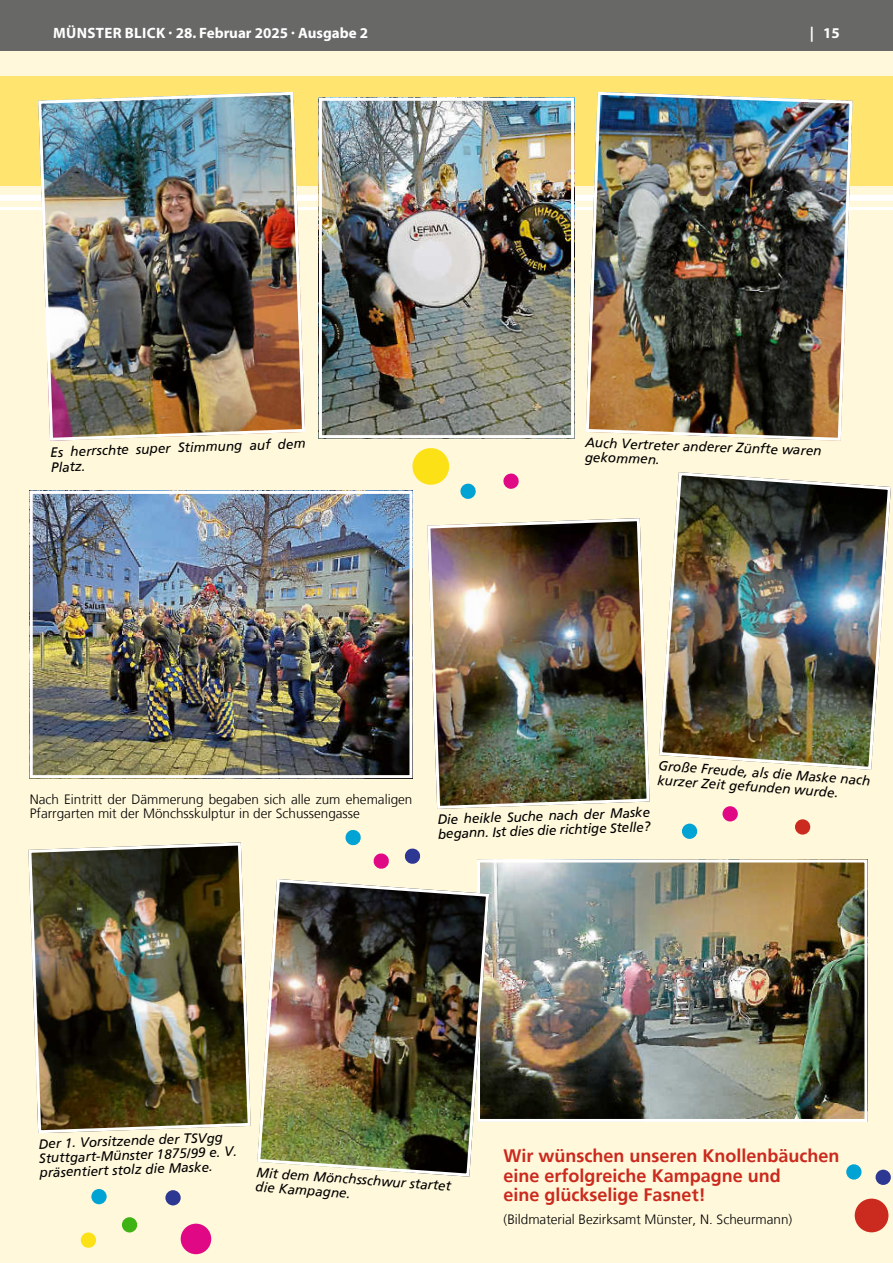
<style>
.page{position:relative;width:893px;height:1263px;background:#fff}
.page>*{position:absolute;margin:0;border:0;box-sizing:border-box;transform-origin:0 0}
.t1{font:700 18px/19.2px "Frutiger";color:#cb2a1e}
.t2{font:700 15px "Myriad Pro";color:#fff}
.t3{font:italic 13.5px/14.4px "Frutiger";color:#000}
.t4{font:300 13.5px/14.4px "Frutiger";color:#000}
</style>
<div class="page">
<div style="left:0;top:0;width:893px;height:51px;background:#686867"></div>
<div style="left:0;top:51px;width:893px;height:1212px;background:#fff8db"></div>
<div style="left:0;top:77px;width:893px;height:109px;background:#ffe570"></div>
<div style="left:0;top:195px;width:893px;height:6px;background:#fff"></div>
<hr style="left:0;top:207px;width:893px;height:3px;background:#fff">
<img style="left:38px;top:91px;width:267px;height:350px">
<img style="left:586px;top:91px;width:267px;height:350px">
<img style="left:323px;top:102px;width:247px;height:332px">
<div style="left:319px;top:98px;width:255px;height:340px;border:3px solid #fff"></div>
<img style="left:34px;top:495px;width:374px;height:279px">
<div style="left:30px;top:491px;width:382px;height:287px;border:3px solid #fff"></div>
<img style="left:427px;top:518px;width:223px;height:291px">
<img style="left:659px;top:472px;width:232px;height:298px">
<img style="left:28px;top:842px;width:223px;height:291px">
<img style="left:481px;top:863px;width:382px;height:255px">
<div style="left:477px;top:859px;width:390px;height:263px;border:3px solid #fff"></div>
<img style="left:257px;top:877px;width:234px;height:300px">
<div style="left:81px;top:1232px;width:15px;height:16px;background:#fbe116;border-radius:50%"></div>
<div style="left:91px;top:1189px;width:16px;height:15px;background:#00a3d4;border-radius:50%"></div>
<div style="left:122px;top:1217px;width:15px;height:15px;background:#40b314;border-radius:50%"></div>
<div style="left:722px;top:806px;width:16px;height:16px;background:#e10886;border-radius:50%"></div>
<svg style="left:373px;top:853px;width:16px;height:16px"></svg>
<div style="left:682px;top:823px;width:15px;height:16px;background:#00a3d4;border-radius:50%"></div>
<svg style="left:345px;top:830px;width:16px;height:16px"></svg>
<div style="left:846px;top:1164px;width:15px;height:15px;background:#00a3d4;border-radius:50%"></div>
<div style="left:795px;top:819px;width:15px;height:16px;background:#cb2a1e;border-radius:50%"></div>
<div style="left:855px;top:1198px;width:33px;height:34px;background:#cb2a1e;border-radius:50%"></div>
<svg style="left:404px;top:848px;width:17px;height:16px"></svg>
<div style="left:875px;top:1170px;width:16px;height:15px;background:#2d3892;border-radius:50%"></div>
<div style="left:165px;top:1190px;width:16px;height:15px;background:#2d3892;border-radius:50%"></div>
<svg style="left:412px;top:448px;width:38px;height:37px"></svg>
<svg style="left:503px;top:473px;width:16px;height:16px"></svg>
<svg style="left:460px;top:483px;width:16px;height:16px"></svg>
<div style="left:181px;top:1224px;width:30px;height:30px;background:#e10886;border-radius:50%"></div>
<p class="t2" style="left:53px;top:23px;width:316px">MÜNSTER BLICK · 28. Februar 2025 · Ausgabe 2</p>
<p class="t2" style="left:810px;top:23px;width:31px">| 15</p>
<p class="t3" style="left:50px;top:444px;width:257px;line-height:15.3px;rotate:-2deg">Es herrschte super Stimmung auf dem<br>Platz.</p>
<p class="t3" style="left:586px;top:435px;width:238px;rotate:2deg">Auch Vertreter anderer Zünfte waren gekommen.</p>
<p class="t4" style="left:30px;top:792px;width:384px">Nach Eintritt der Dämmerung begaben sich alle zum ehemaligen<br>Pfarrgarten mit der Mönchsskulptur in der Schussengasse</p>
<p class="t3" style="left:659px;top:758px;width:214px;rotate:4deg">Große Freude, als die Maske nach kurzer Zeit gefunden wurde.</p>
<p class="t3" style="left:437px;top:812px;width:214px;rotate:-2deg">Die heikle Suche nach der Maske begann. Ist dies die richtige Stelle?</p>
<p class="t3" style="left:38px;top:1136px;width:200px;rotate:-2deg">Der 1. Vorsitzende der TSVgg<br>Stuttgart-Münster 1875/99 e. V. präsentiert stolz die Maske.</p>
<p class="t3" style="left:257px;top:1165px;width:197px;rotate:4deg">Mit dem Mönchsschwur startet die Kampagne.</p>
<h1 class="t1" style="left:504px;top:1146px;width:338px">Wir wünschen unseren Knollenbäuchen eine erfolgreiche Kampagne und<br>eine glückselige Fasnet!</h1>
<p class="t4" style="left:504px;top:1212px;width:290px">(Bildmaterial Bezirksamt Münster, N. Scheurmann)</p>
</div>
